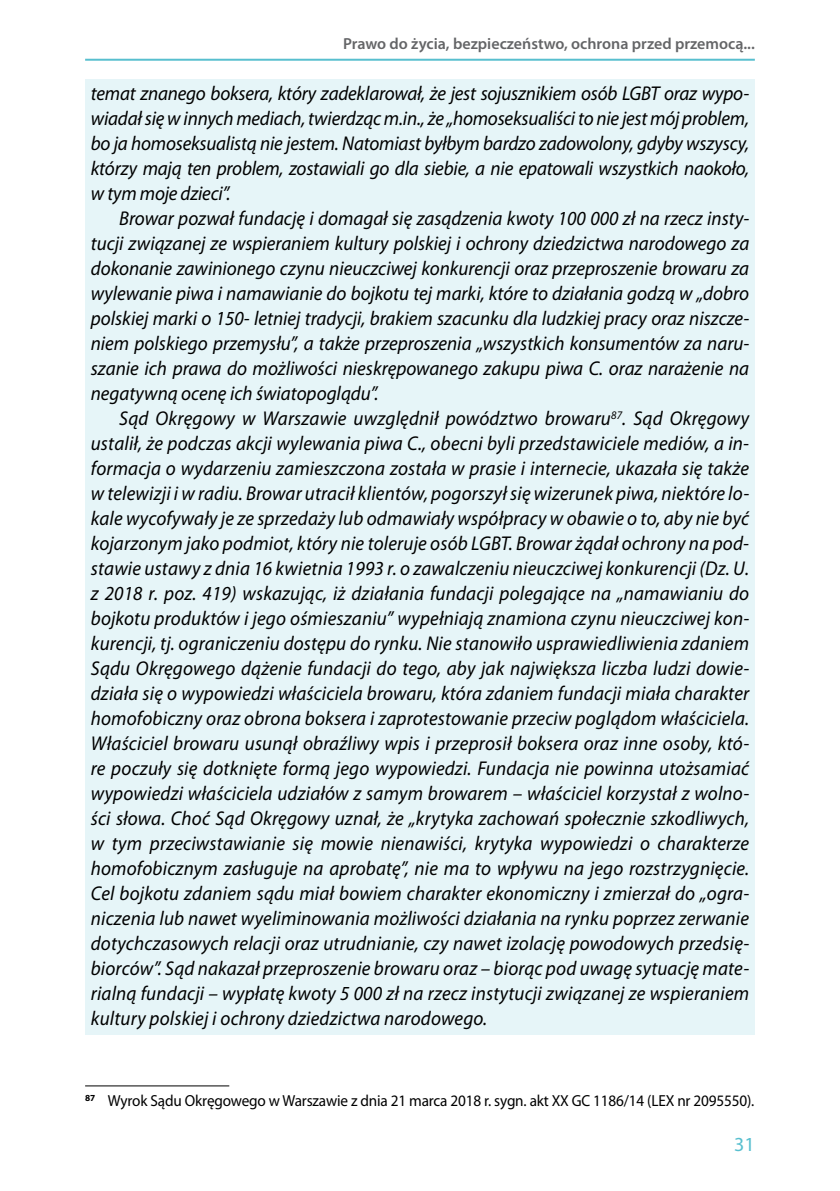
<style>
.page{position:relative;width:840px;height:1191px;background:#fff}
.page>*{position:absolute;margin:0;border:0;box-sizing:border-box;transform-origin:0 0}
.t1{font:italic 20px/25px "Myriad Pro";color:#000;text-align:justify;scale:.95 1}
.t2{font:20px "Myriad Pro";color:#58bfcf}
.t3{font:16px "Myriad Pro";letter-spacing:-.01em;color:#000;scale:.95 1}
.t4{font:600 16px "Myriad Pro";color:#646567}
</style>
<div class="page">
<hr style="left:85px;top:59px;width:669px;height:2px;background:#58bfcf">
<div style="left:85px;top:79px;width:669px;height:956px;background:#e6f5f8"></div>
<hr style="left:85px;top:1085px;width:144px;height:1px;background:#000">
<p class="t4" style="left:343px;top:33px;width:413px">Prawo do życia, bezpieczeństwo, ochrona przed przemocą...</p>
<p class="t1" style="left:91px;top:81px;width:694px">temat znanego boksera, który zadeklarował, że jest sojusznikiem osób LGBT oraz wypo&shy;wiadał się w innych mediach, twierdząc m.in., że „homoseksualiści to nie jest mój problem, bo ja homoseksualistą nie jestem. Natomiast byłbym bardzo zadowolony, gdyby wszyscy, którzy mają ten problem, zostawiali go dla siebie, a nie epatowali wszystkich naokoło, w tym moje dzieci”.</p>
<p class="t1" style="left:91px;top:206px;width:694px;text-indent:28px">Browar pozwał fundację i domagał się zasądzenia kwoty 100 000 zł na rzecz insty&shy;tucji związanej ze wspieraniem kultury polskiej i ochrony dziedzictwa narodowego za dokonanie zawinionego czynu nieuczciwej konkurencji oraz przeproszenie browaru za wylewanie piwa i namawianie do bojkotu tej marki, które to działania godzą w „dobro polskiej marki o 150- letniej tradycji, brakiem szacunku dla ludzkiej pracy oraz niszcze&shy;niem polskiego przemysłu”, a także przeproszenia „wszystkich konsumentów za naru&shy;szanie ich prawa do możliwości nieskrępowanego zakupu piwa C. oraz narażenie na negatywną ocenę ich światopoglądu”.</p>
<p class="t1" style="left:91px;top:406px;width:694px;text-indent:28px">Sąd Okręgowy w Warszawie uwzględnił powództwo browaru<sup>87</sup>. Sąd Okręgowy ustalił, że podczas akcji wylewania piwa C., obecni byli przedstawiciele mediów, a in&shy;formacja o wydarzeniu zamieszczona została w prasie i internecie, ukazała się także w telewizji i w radiu. Browar utracił klientów, pogorszył się wizerunek piwa, niektóre lo&shy;kale wycofywały je ze sprzedaży lub odmawiały współpracy w obawie o to, aby nie być kojarzonym jako podmiot, który nie toleruje osób LGBT. Browar żądał ochrony na pod&shy;stawie ustawy z dnia 16 kwietnia 1993 r. o zawalczeniu nieuczciwej konkurencji (Dz. U. z 2018 r. poz. 419) wskazując, iż działania fundacji polegające na „namawianiu do bojkotu produktów i jego ośmieszaniu” wypełniają znamiona czynu nieuczciwej kon&shy;kurencji, tj. ograniczeniu dostępu do rynku. Nie stanowiło usprawiedliwienia zdaniem Sądu Okręgowego dążenie fundacji do tego, aby jak największa liczba ludzi dowie&shy;działa się o wypowiedzi właściciela browaru, która zdaniem fundacji miała charakter homofobiczny oraz obrona boksera i zaprotestowanie przeciw poglądom właściciela.<br>Właściciel browaru usunął obraźliwy wpis i przeprosił boksera oraz inne osoby, któ&shy;re poczuły się dotknięte formą jego wypowiedzi. Fundacja nie powinna utożsamiać wypowiedzi właściciela udziałów z samym browarem – właściciel korzystał z wolno&shy;ści słowa. Choć Sąd Okręgowy uznał, że „krytyka zachowań społecznie szkodliwych, w tym przeciwstawianie się mowie nienawiści, krytyka wypowiedzi o charakterze homofobicznym zasługuje na aprobatę”, nie ma to wpływu na jego rozstrzygnięcie.<br>Cel bojkotu zdaniem sądu miał bowiem charakter ekonomiczny i zmierzał do „ogra&shy;niczenia lub nawet wyeliminowania możliwości działania na rynku poprzez zerwanie dotychczasowych relacji oraz utrudnianie, czy nawet izolację powodowych przedsię&shy;biorców”. Sąd nakazał przeproszenie browaru oraz – biorąc pod uwagę sytuację mate&shy;rialną fundacji – wypłatę kwoty 5 000 zł na rzecz instytucji związanej ze wspieraniem kultury polskiej i ochrony dziedzictwa narodowego.</p>
<p class="t3" style="left:85px;top:1090px;width:705px"><sup>87</sup> Wyrok Sądu Okręgowego w Warszawie z dnia 21 marca 2018 r. sygn. akt XX GC 1186/14 (LEX nr 2095550).</p>
<p class="t2" style="left:733px;top:1132px;width:22px">31</p>
</div>
